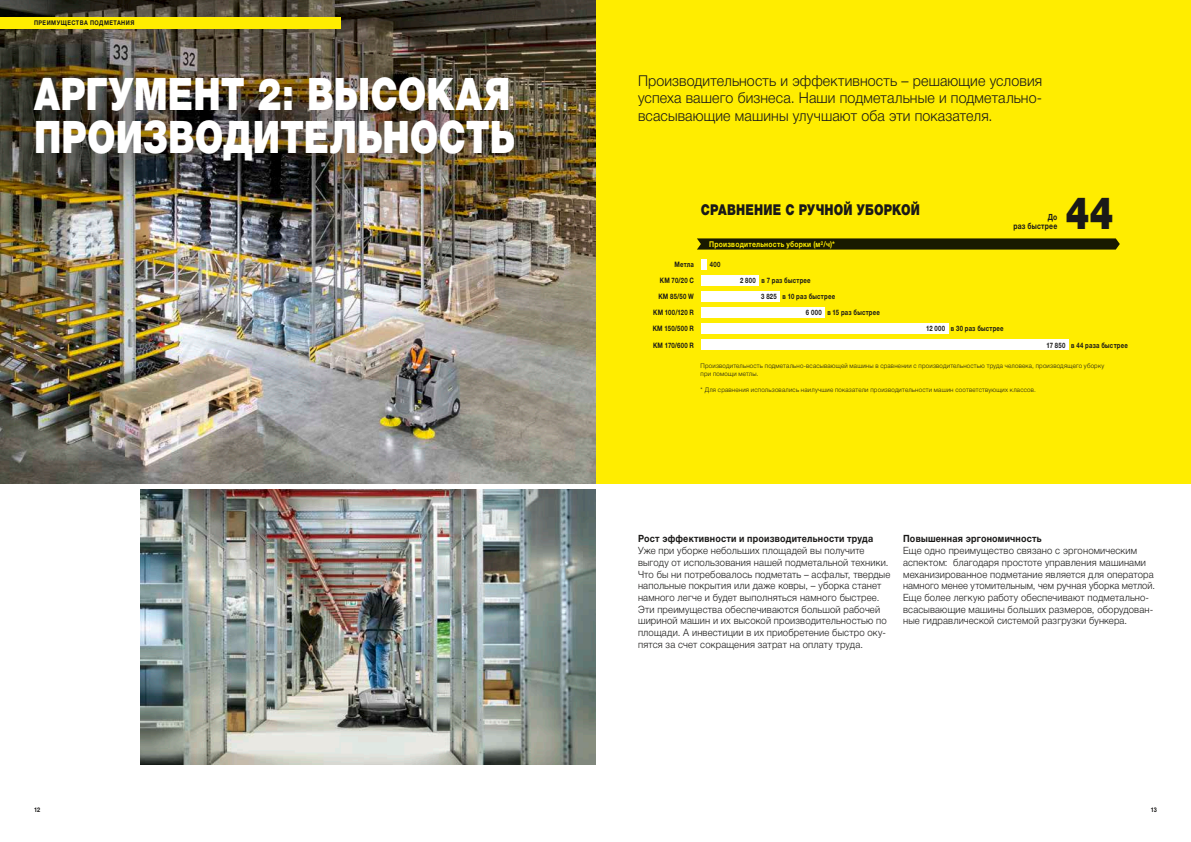
<style>
.page{position:relative;width:1191px;height:842px;background:#fff}
.page>*{position:absolute;margin:0;border:0;box-sizing:border-box;transform-origin:0 0}
.t1{font:900 45px/43px "Helvetica Neue Cyr";color:#fff;scale:.8 1}
.t2{font:900 45px "Helvetica Neue Cyr";color:#1a1918;scale:.8 1}
.t3{font:300 15px/17.2px "Helvetica Neue Cyr";letter-spacing:.01em;color:#1a1918;text-align:justify;scale:.95 1}
.t4{font:900 15px "Helvetica Neue Cyr";letter-spacing:.01em;color:#1a1918;scale:.8 1}
.t5{font:300 10px/11.7px "Helvetica Neue Cyr";letter-spacing:.02em;color:#1a1918;scale:.95 1}
.t6{font:700 10px "Helvetica Neue Cyr";letter-spacing:.02em;color:#1a1918;scale:.9 1}
.t7{font:700 8.5px/9.1px "Helvetica Neue Cyr";letter-spacing:.03em;color:#1a1918;text-align:right;scale:.8 1}
.t8{font:700 8px "Helvetica Neue Cyr";letter-spacing:.03em;color:#ffed00;scale:.85 1}
.t9{font:700 7.5px "Helvetica Neue Cyr";letter-spacing:.035em;color:#1a1918;scale:.8 1}
.t10{font:300 6.5px/7.8px "Helvetica Neue Cyr";letter-spacing:.035em;color:#1a1918;scale:.95 1}
.t11{font:700 6.5px "Helvetica Neue Cyr";letter-spacing:.08em;color:#1a1918;scale:.85 1}
</style>
<div class="page">
<div style="left:595px;top:0;width:596px;height:484px;background:#ffed00"></div>
<img style="left:0;top:0;width:595px;height:484px">
<img style="left:140px;top:490px;width:455px;height:275px">
<div style="left:0;top:17px;width:341px;height:11px;background:#ffed00"></div>
<svg style="left:697px;top:238px;width:422px;height:12px;background:#2a2a00"></svg>
<div style="left:701px;top:259px;width:6px;height:10px;background:#fff"></div>
<div style="left:701px;top:275px;width:57px;height:11px;background:#fff"></div>
<div style="left:701px;top:307px;width:123px;height:11px;background:#fff"></div>
<div style="left:701px;top:339px;width:367px;height:11px;background:#fff"></div>
<div style="left:701px;top:291px;width:78px;height:11px;background:#fff"></div>
<div style="left:701px;top:323px;width:247px;height:11px;background:#fff"></div>
<p class="t11" style="left:34px;top:19px;width:120px">ПРЕИМУЩЕСТВА ПОДМЕТАНИЯ</p>
<h1 class="t1" style="left:34px;top:72px;width:603px">АРГУМЕНТ 2: ВЫСОКАЯ<br>ПРОИЗВОДИТЕЛЬНОСТЬ</h1>
<h2 class="t3" style="left:638px;top:72px;width:427px">Производительность и эффективность – решающие условия успеха вашего бизнеса. Наши подметальные и подметально&shy;всасывающие машины улучшают оба эти показателя.</h2>
<h2 class="t4" style="left:701px;top:201px;width:275px">СРАВНЕНИЕ С РУЧНОЙ УБОРКОЙ</h2>
<p class="t9" style="left:674px;top:260px;width:26px">Метла</p>
<p class="t8" style="left:709px;top:240px;width:149px">Производительность уборки (м<sup>2</sup>/ч)*</p>
<p class="t9" style="left:709px;top:260px;width:15px">400</p>
<p class="t7" style="left:1013px;top:213px;width:56px">До<br>раз быстрее</p>
<h1 class="t2" style="left:1065px;top:188px;width:62px">44</h1>
<p class="t9" style="left:761px;top:276px;width:63px">в 7 раз быстрее</p>
<p class="t9" style="left:660px;top:276px;width:44px">KM 70/20 C</p>
<p class="t9" style="left:653px;top:308px;width:53px">KM 100/120 R</p>
<p class="t9" style="left:653px;top:341px;width:53px">KM 170/600 R</p>
<p class="t9" style="left:740px;top:276px;width:21px">2 800</p>
<p class="t9" style="left:658px;top:292px;width:46px">KM 85/50 W</p>
<p class="t9" style="left:761px;top:292px;width:94px">3 825 в 10 раз быстрее</p>
<p class="t9" style="left:653px;top:325px;width:53px">KM 150/500 R</p>
<p class="t9" style="left:926px;top:325px;width:99px">12 000 в 30 раз быстрее</p>
<p class="t9" style="left:827px;top:308px;width:67px">в 15 раз быстрее</p>
<p class="t9" style="left:806px;top:308px;width:21px">6 000</p>
<p class="t9" style="left:1071px;top:341px;width:72px">в 44 раза быстрее</p>
<p class="t9" style="left:1046px;top:341px;width:25px">17 850</p>
<p class="t10" style="left:700px;top:362px;width:426px">Производительность подметально-всасывающей машины в сравнении с производительностью труда человека, производящего уборку при помощи метлы.</p>
<p class="t10" style="left:700px;top:385px;width:354px">* Для сравнения использовались наилучшие показатели производительности машин соответствующих классов.</p>
<p class="t6" style="left:638px;top:533px;width:263px">Рост эффективности и производительности труда</p>
<p class="t5" style="left:638px;top:545px;width:267px">Уже при уборке небольших площадей вы получите выгоду от использования нашей подметальной техники.<br>Что бы ни потребовалось подметать – асфальт, твердые напольные покрытия или даже ковры, – уборка станет намного легче и будет выполняться намного быстрее.<br>Эти преимущества обеспечиваются большой рабочей шириной машин и их высокой производительностью по площади. А инвестиции в их приобретение быстро оку&shy;пятся за счет сокращения затрат на оплату труда.</p>
<p class="t6" style="left:903px;top:533px;width:155px">Повышенная эргономичность</p>
<p class="t5" style="left:903px;top:545px;width:267px">Еще одно преимущество связано с эргономическим аспектом: благодаря простоте управления машинами механизированное подметание является для оператора намного менее утомительным, чем ручная уборка метлой.<br>Еще более легкую работу обеспечивают подметально&shy;всасывающие машины больших размеров, оборудован&shy;ные гидравлической системой разгрузки бункера.</p>
<p class="t11" style="left:34px;top:806px;width:9px">12</p>
<p class="t11" style="left:1150px;top:806px;width:9px">13</p>
</div>
